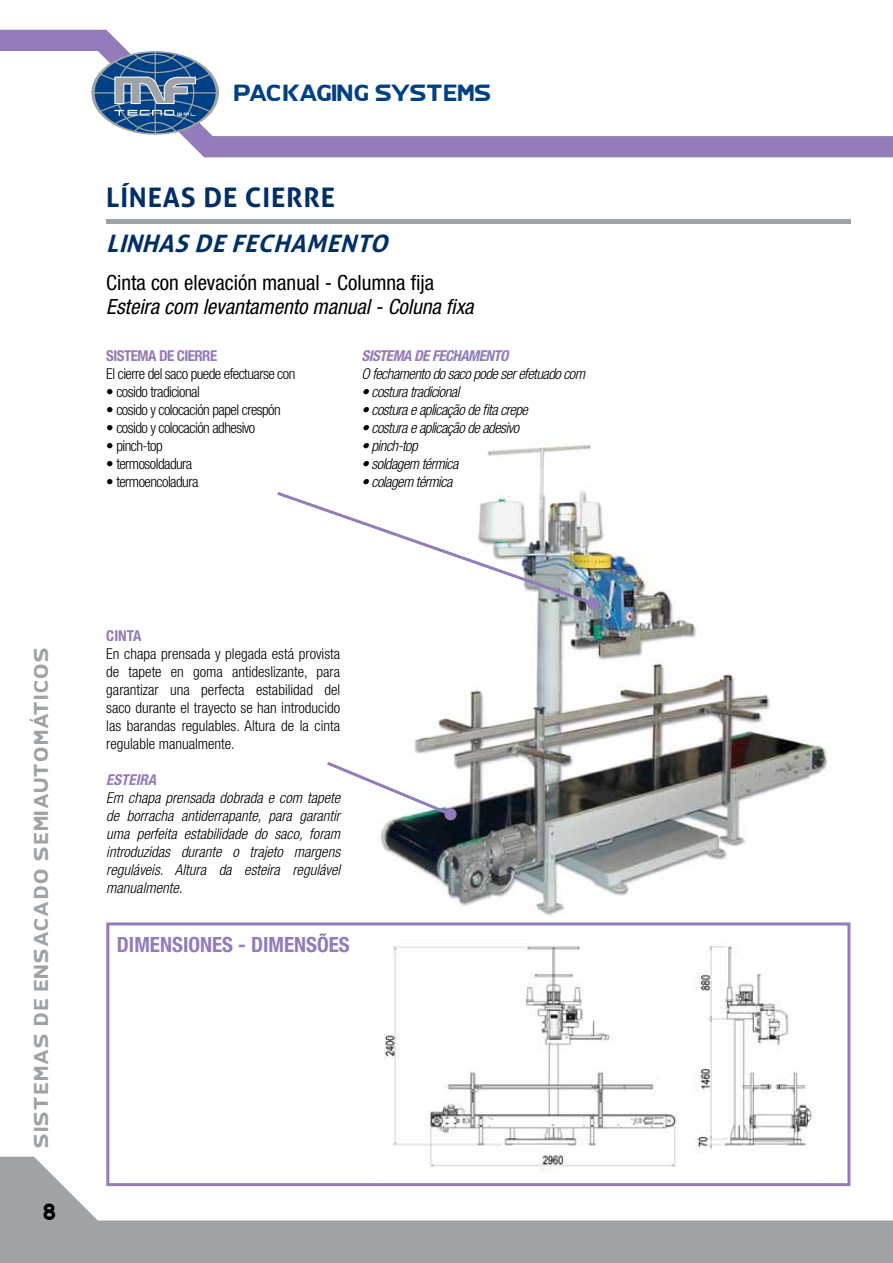
<style>
.page{position:relative;width:893px;height:1263px;background:#fff}
.page>*{position:absolute;margin:0;border:0;box-sizing:border-box;transform-origin:0 0}
.t1{font:700 27px "Aller";letter-spacing:.03em;color:#002f67}
.t2{font:italic 700 24px "Aller";color:#002f67}
.t3{font:24px "SK Yfont Thick";color:#000}
.t4{font:italic condensed 21px "Helvetica Neue";color:#000}
.t5{font:condensed 21px "Helvetica Neue";color:#000}
.t6{font:700 condensed 21px "Helvetica Neue";color:#937cb9}
.t7{font:21px "SK Yfont Thick";letter-spacing:-.045em;color:#004185}
.t8{font:18px "SK Yfont Thick";letter-spacing:.08em;color:#a0a3a6}
.t9{font:300 condensed 15px/18px "Helvetica Neue";letter-spacing:-.035em;color:#000;text-align:justify}
.t10{font:italic 300 condensed 15px/18px "Helvetica Neue";letter-spacing:-.035em;color:#000;text-align:justify}
.t11{font:700 condensed 15px "Helvetica Neue";letter-spacing:-.035em;color:#937cb9}
.t12{font:italic 700 condensed 15px "Helvetica Neue";letter-spacing:-.035em;color:#937cb9}
.t13{font:italic 700 condensed 15px "Helvetica Neue";color:#937cb9}
</style>
<div class="page">
<svg style="left:0;top:1157px;width:893px;height:106px;fill:#a0a3a6"></svg>
<svg style="left:0;top:30px;width:893px;height:127px"></svg>
<svg style="left:91px;top:51px;width:128px;height:84px"></svg>
<hr style="left:106px;top:219px;width:744px;height:4px;background:#a0a3a6">
<img style="left:380px;top:444px;width:448px;height:472px">
<div style="left:106px;top:922px;width:744px;height:264px;border:3px solid #937cb9"></div>
<svg style="left:277px;top:489px;width:320px;height:118px"></svg>
<div style="left:587px;top:597px;width:12px;height:12px;background:#937cb9;border-radius:50%"></div>
<svg style="left:327px;top:759px;width:128px;height:59px"></svg>
<div style="left:445px;top:808px;width:12px;height:12px;background:#937cb9;border-radius:50%"></div>
<img style="left:376px;top:946px;width:446px;height:230px">
<h3 class="t7" style="left:234px;top:85px;width:259px">PAC KAGING SYSTEMS</h3>
<h1 class="t1" style="left:106px;top:181px;width:230px">LÍNEAS DE CIERRE</h1>
<h2 class="t2" style="left:106px;top:229px;width:290px">LINHAS DE FECHAMENTO</h2>
<h3 class="t5" style="left:106px;top:271px;width:329px">Cinta con elevación manual - Columna fija</h3>
<h3 class="t4" style="left:106px;top:295px;width:369px">Esteira com levantamento manual - Coluna fixa</h3>
<p class="t11" style="left:106px;top:346px;width:112px">SISTEMA DE CIERRE</p>
<p class="t9" style="left:106px;top:364px;width:191px">El cierre del saco puede efectuarse con</p>
<p class="t9" style="left:106px;top:382px;width:95px">• cosido tradicional</p>
<p class="t9" style="left:106px;top:400px;width:176px">• cosido y colocación papel crespón</p>
<p class="t9" style="left:106px;top:418px;width:151px">• cosido y colocación adhesivo</p>
<p class="t9" style="left:106px;top:436px;width:58px">• pinch-top</p>
<p class="t9" style="left:106px;top:454px;width:87px">• termosoldadura</p>
<p class="t9" style="left:106px;top:472px;width:94px">• termoencoladura</p>
<p class="t12" style="left:361px;top:346px;width:149px">SISTEMA DE FECHAMENTO</p>
<p class="t10" style="left:361px;top:364px;width:225px">O fechamento do saco pode ser efetuado com</p>
<p class="t10" style="left:361px;top:382px;width:100px">• costura tradicional</p>
<p class="t10" style="left:361px;top:400px;width:168px">• costura e aplicação de fita crepe</p>
<p class="t10" style="left:361px;top:418px;width:159px">• costura e aplicação de adesivo</p>
<p class="t10" style="left:361px;top:436px;width:58px">• pinch-top</p>
<p class="t10" style="left:361px;top:454px;width:98px">• soldagem térmica</p>
<p class="t10" style="left:361px;top:472px;width:93px">• colagem térmica</p>
<p class="t8" style="left:34px;top:1148px;width:502px;rotate:-90deg">SISTEMAS DE ENSACADO SEMIAUTOMATICOS</p>
<h2 class="t3" style="left:43px;top:1201px;width:15px">8</h2>
<p class="t11" style="left:106px;top:627px;width:37px">CINTA</p>
<p class="t9" style="left:106px;top:645px;width:235px">En chapa prensada y plegada está provista de tapete en goma antideslizante, para garantizar una perfecta estabilidad del saco durante el trayecto se han introducido las barandas regulables. Altura de la cinta regulable manualmente.</p>
<p class="t13" style="left:106px;top:771px;width:51px">ESTEIRA</p>
<p class="t10" style="left:106px;top:789px;width:235px">Em chapa prensada dobrada e com tapete de borracha antiderrapante, para garantir uma perfeita estabilidade do saco, foram introduzidas durante o trajeto margens reguláveis. Altura da esteira regulável manualmente.</p>
<h3 class="t6" style="left:117px;top:932px;width:234px">DIMENSIONES - DIMENSÕES</h3>
</div>
